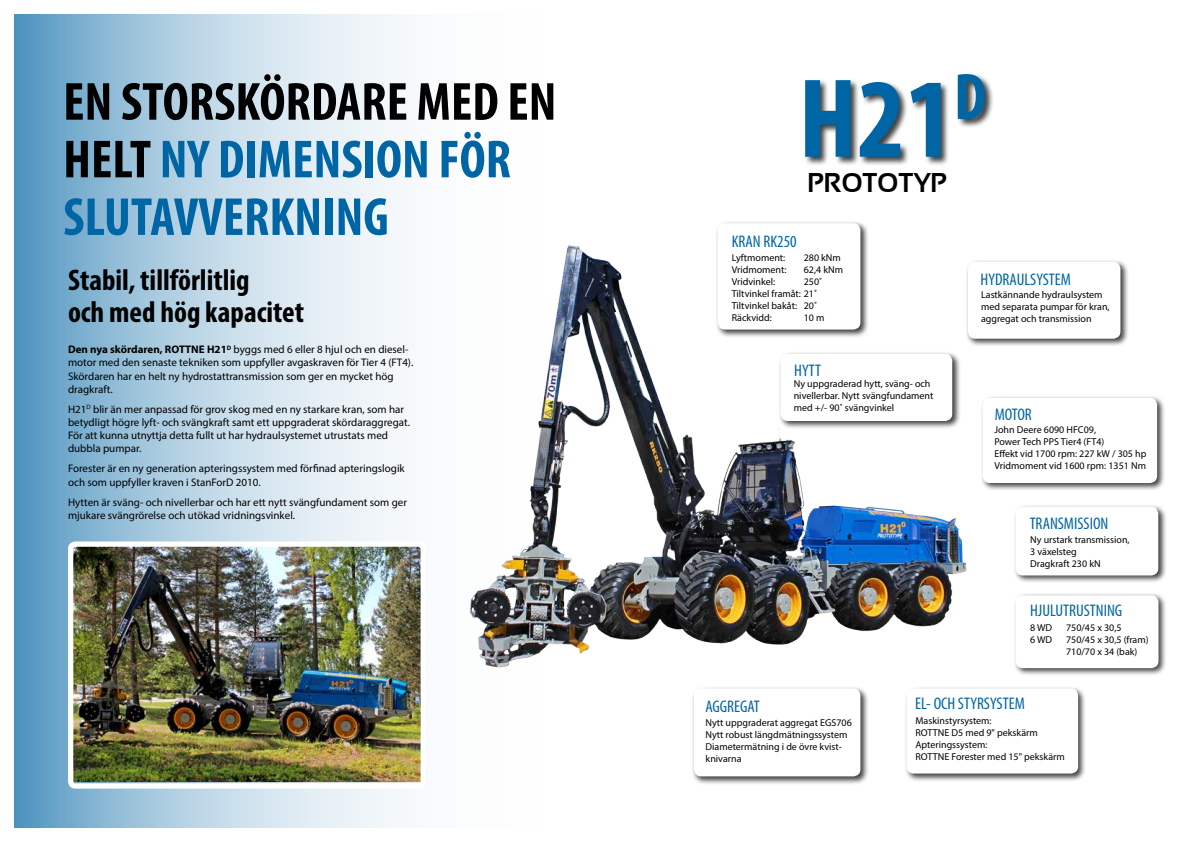
<style>
.page{position:relative;width:1191px;height:842px;background:#fff}
.page>*{position:absolute;margin:0;border:0;box-sizing:border-box;transform-origin:0 0}
.t1{font:700 condensed 113.6px "Myriad Pro";color:#0065a4}
.t2{font:700 condensed 54px/57.6px "Myriad Pro";color:#0065a4}
.t3{font:700 condensed 30px/32px "Myriad Pro";color:#000}
.t4{font:700 27px "Sansation";color:#000}
.t5{font:condensed 16.9px "Myriad Pro";color:#0065a4}
.t6{font:11px/13.2px "Myriad Pro";color:#000}
.t7{font:10px/12px "Myriad Pro";color:#000}
.s1{color:#000}
.s2{font-weight:700}
</style>
<div class="page">
<svg style="left:14px;top:14px;width:406px;height:814px;background:#b2d0e3"></svg>
<div style="left:804px;top:72px;width:190px;height:94px;background:#000;opacity:.75"></div>
<div style="left:904px;top:686px;width:182px;height:96px;background:#000;opacity:.75"></div>
<div style="left:906px;top:688px;width:172px;height:85px;background:#fff;border-radius:7px"></div>
<div style="left:691px;top:686px;width:178px;height:99px;background:#000;opacity:.75"></div>
<div style="left:694px;top:688px;width:166px;height:88px;background:#fff;border-radius:7px"></div>
<div style="left:980px;top:395px;width:185px;height:96px;background:#000;opacity:.75"></div>
<div style="left:982px;top:398px;width:175px;height:85px;background:#fff;border-radius:7px"></div>
<div style="left:1013px;top:504px;width:154px;height:80px;background:#000;opacity:.75"></div>
<div style="left:1015px;top:507px;width:143px;height:68px;background:#fff;border-radius:7px"></div>
<div style="left:1013px;top:593px;width:154px;height:84px;background:#000;opacity:.75"></div>
<div style="left:1015px;top:595px;width:143px;height:73px;background:#fff;border-radius:7px"></div>
<div style="left:965px;top:259px;width:164px;height:88px;background:#000;opacity:.75"></div>
<div style="left:968px;top:262px;width:152px;height:77px;background:#fff;border-radius:7px"></div>
<img style="left:470px;top:245px;width:501px;height:423px">
<div style="left:715px;top:221px;width:154px;height:117px;background:#000;opacity:.75"></div>
<div style="left:717px;top:223px;width:143px;height:107px;background:#fff;border-radius:7px"></div>
<img style="left:74px;top:547px;width:346px;height:235px">
<div style="left:68px;top:541px;width:358px;height:248px;border:5px solid #fff;border-radius:5px"></div>
<h2 class="t2" style="left:63px;top:72px;width:495px"><span class="s1">EN STORSKÖRDARE MED EN<br>HELT</span> NY DIMENSION FÖR<br>SLUTAVVERKNING</h2>
<h3 class="t3" style="left:68px;top:263px;width:238px">Stabil, tillförlitlig<br>och med hög kapacitet</h3>
<p class="t6" style="left:68px;top:343px;width:347px"><span class="s2">Den nya skördaren, ROTTNE H21</span><sup>D</sup> byggs med 6 eller 8 hjul och en diesel&shy;motor med den senaste tekniken som uppfyller avgaskraven för Tier 4 (FT4).<br>Skördaren har en helt ny hydrostattransmission som ger en mycket hög dragkraft.</p>
<p class="t6" style="left:68px;top:402px;width:343px">H21<sup>D</sup> blir än mer anpassad för grov skog med en ny starkare kran, som har betydligt högre lyft- och svängkraft samt ett uppgraderat skördaraggregat.<br>För att kunna utnyttja detta fullt ut har hydraulsystemet utrustats med dubbla pumpar.</p>
<p class="t6" style="left:68px;top:462px;width:338px">Forester är en ny generation apteringssystem med förfinad apteringslogik och som uppfyller kraven i StanForD 2010.</p>
<p class="t6" style="left:68px;top:495px;width:340px">Hytten är sväng- och nivellerbar och har ett nytt svängfundament som ger mjukare svängrörelse och utökad vridningsvinkel.</p>
<h1 class="t1" style="left:798px;top:48px;width:189px">H21<sup>D</sup></h1>
<h3 class="t4" style="left:807px;top:167px;width:141px">PROTOTYP</h3>
<h3 class="t5" style="left:731px;top:231px;width:66px">KRAN RK250</h3>
<p class="t7" style="left:731px;top:251px;width:55px">Lyftmoment:</p>
<p class="t7" style="left:803px;top:251px;width:39px">280 kNm</p>
<p class="t7" style="left:731px;top:263px;width:56px">Vridmoment:</p>
<p class="t7" style="left:803px;top:263px;width:41px">62,4 kNm</p>
<p class="t7" style="left:731px;top:275px;width:45px">Vridvinkel:</p>
<p class="t7" style="left:731px;top:275px;width:92px;text-indent:72px">250˚<br>Tiltvinkel framåt: 21˚<br>Tiltvinkel bakåt: 20˚<br>Räckvidd:</p>
<p class="t7" style="left:803px;top:311px;width:22px">10 m</p>
<h3 class="t5" style="left:794px;top:361px;width:28px">HYTT</h3>
<p class="t7" style="left:793px;top:377px;width:141px">Ny uppgraderad hytt, sväng- och nivellerbar. Nytt svängfundament med +/- 90˚ svängvinkel</p>
<h3 class="t5" style="left:980px;top:269px;width:92px">HYDRAULSYSTEM</h3>
<p class="t7" style="left:981px;top:289px;width:130px">Lastkännande hydraulsystem med separata pumpar för kran, aggregat och transmission</p>
<h3 class="t5" style="left:994px;top:404px;width:39px">MOTOR</h3>
<p class="t7" style="left:994px;top:423px;width:153px">John Deere 6090 HFC09,<br>Power Tech PPS Tier4 (FT4)<br>Effekt vid 1700 rpm: 227 kW / 305 hp<br>Vridmoment vid 1600 rpm: 1351 Nm</p>
<h3 class="t5" style="left:1029px;top:513px;width:80px">TRANSMISSION</h3>
<p class="t7" style="left:1030px;top:533px;width:101px">Ny urstark transmission,<br>3 växelsteg<br>Dragkraft 230 kN</p>
<h3 class="t5" style="left:1030px;top:601px;width:94px">HJULUTRUSTNING</h3>
<p class="t7" style="left:1030px;top:622px;width:24px">8 WD</p>
<p class="t7" style="left:1066px;top:622px;width:57px">750/45 x 30,5</p>
<p class="t7" style="left:1030px;top:634px;width:24px">6 WD</p>
<p class="t7" style="left:1066px;top:634px;width:84px">750/45 x 30,5 (fram)<br>710/70 x 34 (bak)</p>
<h3 class="t5" style="left:705px;top:696px;width:56px">AGGREGAT</h3>
<p class="t7" style="left:705px;top:717px;width:148px">Nytt uppgraderat aggregat EGS706<br>Nytt robust längdmätningssystem<br>Diametermätning i de övre kvist&shy;knivarna</p>
<h3 class="t5" style="left:915px;top:693px;width:111px">EL- OCH STYRSYSTEM</h3>
<p class="t7" style="left:915px;top:715px;width:151px">Maskinstyrsystem:<br>ROTTNE D5 med 9" pekskärm<br>Apteringssystem:<br>ROTTNE Forester med 15" pekskärm</p>
</div>
